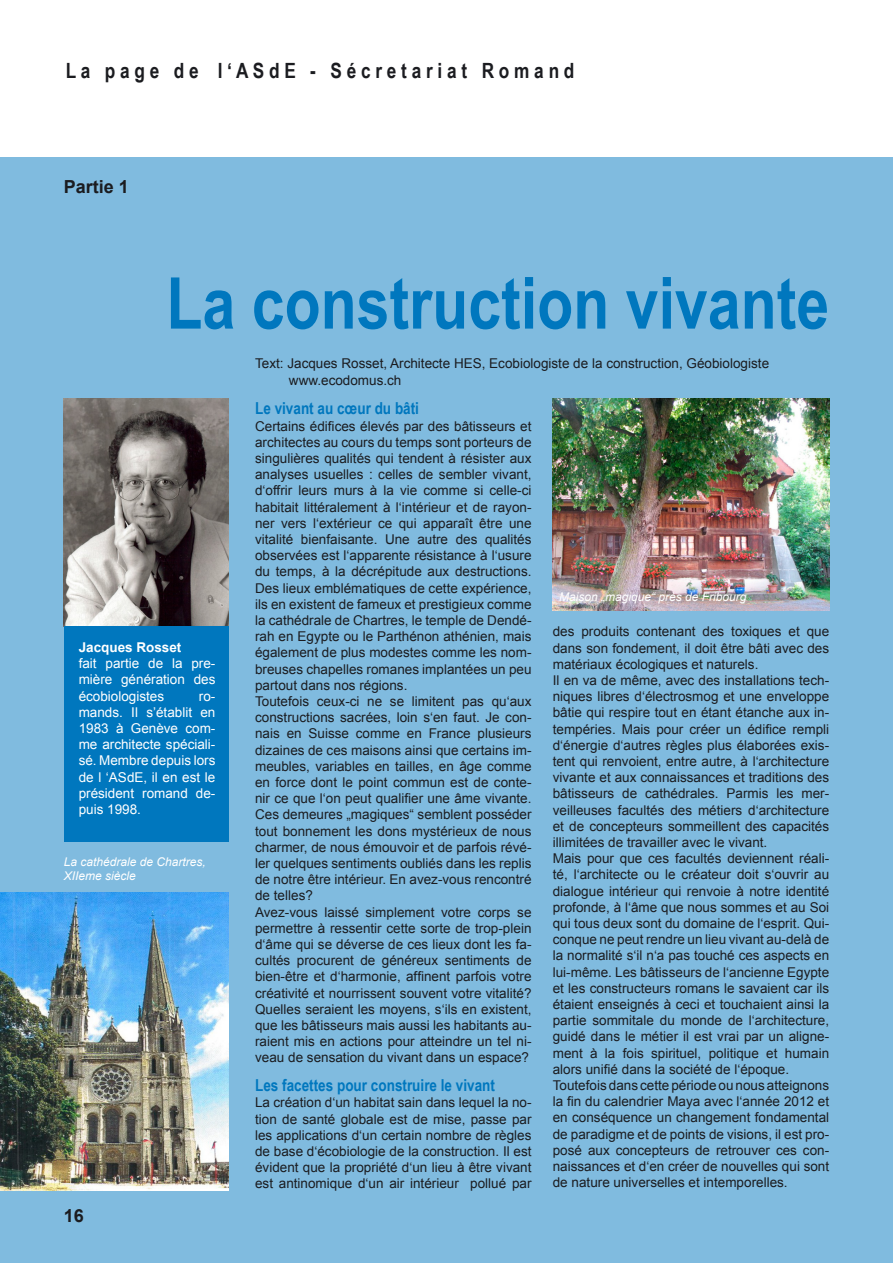
<style>
.page{position:relative;width:893px;height:1263px;background:#fff}
.page>*{position:absolute;margin:0;border:0;box-sizing:border-box;transform-origin:0 0}
.t1{font:700 72px "Arial Narrow";color:#0077be}
.t2{font:700 21px "Arial Narrow";color:#1b1c20}
.t3{font:700 18px "Arial";color:#1b1c20}
.t4{font:700 16.5px "Arial Narrow";color:#0077be}
.t5{font:13.5px/16.2px "Arial";color:#1b1c20}
.t6{font:13.5px/16.2px "Arial";color:#fff;text-align:justify}
.t7{font:700 13.5px "Arial";color:#fff}
.t8{font:italic 12px/14.4px "Arial";color:#fff}
</style>
<div class="page">
<div style="left:0;top:157px;width:893px;height:1106px;background:#80bbdf"></div>
<img style="left:553px;top:399px;width:276px;height:211px">
<img style="left:0;top:892px;width:228px;height:299px">
<img style="left:64px;top:399px;width:164px;height:227px">
<div style="left:64px;top:626px;width:164px;height:216px;background:#0077be"></div>
<h2 class="t2" style="left:66px;top:54px;width:510px">L a p a g e d e l ‘ A S d E - S é c r e t a r i a t R o m a n d</h2>
<h3 class="t3" style="left:64px;top:175px;width:67px">Partie 1</h3>
<h1 class="t1" style="left:166px;top:249px;width:664px">La construction vivante</h1>
<p class="t5" style="left:289px;top:356px;width:482px;text-indent:-34px">Text: Jacques Rosset, Architecte HES, Ecobiologiste de la construction, Géobiologiste www.ecodomus.ch</p>
<p class="t7" style="left:79px;top:638px;width:104px">Jacques Rosset</p>
<p class="t6" style="left:79px;top:655px;width:138px">fait partie de la pre&shy;mière génération des écobiologistes</p>
<p class="t6" style="left:79px;top:688px;width:138px;text-indent:120px">ro&shy;mands. Il s’établit en 1983 à Genève com&shy;me architecte spéciali&shy;sé. Membre depuis lors de l ‘ASdE, il en est le président romand de&shy;puis 1998.</p>
<p class="t8" style="left:64px;top:854px;width:144px">La cathédrale de Chartres,<br>XIIeme siècle</p>
<h3 class="t3" style="left:64px;top:1198px;width:22px">14</h3>
<h3 class="t3" style="left:64px;top:1204px;width:22px">16</h3>
<p class="t4" style="left:255px;top:396px;width:165px">Le vivant au cœur du bâti</p>
<p class="t5" style="left:255px;top:418px;width:278px">Certains édifices élevés par des bâtisseurs et architectes au cours du temps sont porteurs de singulières qualités qui tendent à résister aux analyses usuelles : celles de sembler vivant, d‘offrir leurs murs à la vie comme si celle-ci habitait littéralement à l‘intérieur et de rayon&shy;ner vers l‘extérieur ce qui apparaît être une vitalité bienfaisante. Une autre des qualités observées est l‘apparente résistance à l‘usure du temps, à la décrépitude aux destructions.<br>Des lieux emblématiques de cette expérience, ils en existent de fameux et prestigieux comme la cathédrale de Chartres, le temple de Dendé&shy;rah en Egypte ou le Parthénon athénien, mais également de plus modestes comme les nom&shy;breuses chapelles romanes implantées un peu partout dans nos régions.<br>Toutefois ceux-ci ne se limitent pas qu‘aux constructions sacrées, loin s‘en faut. Je con&shy;nais en Suisse comme en France plusieurs dizaines de ces maisons ainsi que certains im&shy;meubles, variables en tailles, en âge comme en force dont le point commun est de conte&shy;nir ce que l‘on peut qualifier une âme vivante.<br>Ces demeures „magiques“ semblent posséder tout bonnement les dons mystérieux de nous charmer, de nous émouvoir et de parfois révé&shy;ler quelques sentiments oubliés dans les replis de notre être intérieur. En avez-vous rencontré de telles?<br>Avez-vous laissé simplement votre corps se permettre à ressentir cette sorte de trop-plein d‘âme qui se déverse de ces lieux dont les fa&shy;cultés procurent de généreux sentiments de bien-être et d‘harmonie, affinent parfois votre créativité et nourrissent souvent votre vitalité?<br>Quelles seraient les moyens, s‘ils en existent, que les bâtisseurs mais aussi les habitants au&shy;raient mis en actions pour atteindre un tel ni&shy;veau de sensation du vivant dans un espace?</p>
<p class="t4" style="left:255px;top:1073px;width:241px">Les facettes pour construire le vivant</p>
<p class="t5" style="left:255px;top:1095px;width:278px;text-align:justify">La création d‘un habitat sain dans lequel la no&shy;tion de santé globale est de mise, passe par les applications d‘un certain nombre de règles de base d‘écobiologie de la construction. Il est évident que la propriété d‘un lieu à être vivant est antinomique d‘un air intérieur pollué par</p>
<p class="t8" style="left:559px;top:590px;width:189px">Maison „magique“ près de Fribourg</p>
<p class="t5" style="left:553px;top:624px;width:278px">des produits contenant des toxiques et que dans son fondement, il doit être bâti avec des matériaux écologiques et naturels.<br>Il en va de même, avec des installations tech&shy;niques libres d‘électrosmog et une enveloppe bâtie qui respire tout en étant étanche aux in&shy;tempéries. Mais pour créer un édifice rempli d‘énergie d‘autres règles plus élaborées exis&shy;tent qui renvoient, entre autre, à l‘architecture vivante et aux connaissances et traditions des bâtisseurs de cathédrales. Parmis les mer&shy;veilleuses facultés des métiers d‘architecture et de concepteurs sommeillent des capacités illimitées de travailler avec le vivant.<br>Mais pour que ces facultés deviennent réali&shy;té, l‘architecte ou le créateur doit s‘ouvrir au dialogue intérieur qui renvoie à notre identité profonde, à l‘âme que nous sommes et au Soi qui tous deux sont du domaine de l‘esprit. Qui&shy;conque ne peut rendre un lieu vivant au-delà de la normalité s‘il n‘a pas touché ces aspects en lui-même. Les bâtisseurs de l‘ancienne Egypte et les constructeurs romans le savaient car ils étaient enseignés à ceci et touchaient ainsi la partie sommitale du monde de l‘architecture, guidé dans le métier il est vrai par un aligne&shy;ment à la fois spirituel, politique et humain alors unifié dans la société de l‘époque.<br>Toutefois dans cette période ou nous atteignons la fin du calendrier Maya avec l‘année 2012 et en conséquence un changement fondamental de paradigme et de points de visions, il est pro&shy;posé aux concepteurs de retrouver ces con&shy;naissances et d‘en créer de nouvelles qui sont de nature universelles et intemporelles.</p>
</div>
